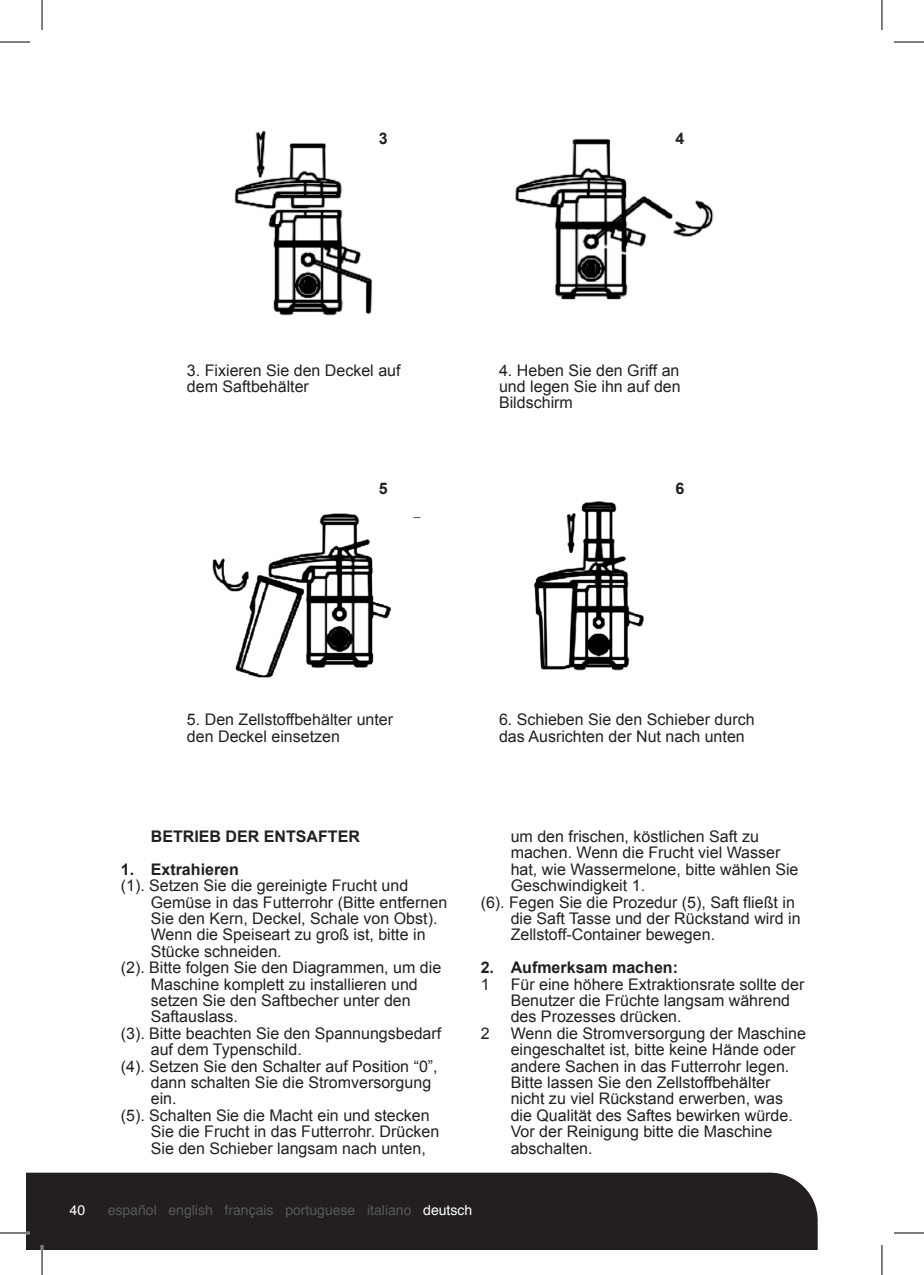
<style>
.page{position:relative;width:924px;height:1275px;background:#fff}
.page>*{position:absolute;margin:0;border:0;box-sizing:border-box;transform-origin:0 0}
.t1{font:16px/16.4px "Arial";color:#231f20}
.t2{font:700 16px "Arial";color:#231f20}
.t3{font:14px "Helvetica";color:#57585a}
.t4{font:14px "Helvetica";color:#fff}
.s1{color:#fff}
</style>
<div class="page">
<div style="left:26px;top:1172px;width:791px;height:78px;background:#231f20"></div>
<img style="left:234px;top:130px;width:480px;height:186px">
<img style="left:212px;top:501px;width:432px;height:177px">
<div style="left:361px;top:123px;width:75px;height:44px;background:#fff"></div>
<div style="left:361px;top:473px;width:75px;height:43px;background:#fff"></div>
<div style="left:657px;top:123px;width:59px;height:32px;background:#fff"></div>
<hr style="left:0;top:1231px;width:30px;height:3px;background:#fff">
<hr style="left:41px;top:1245px;width:2px;height:30px;background:#fff">
<hr style="left:0;top:42px;width:30px;height:1px;background:#000">
<hr style="left:893px;top:42px;width:30px;height:1px;background:#000">
<hr style="left:0;top:1232px;width:30px;height:1px;background:#000">
<hr style="left:893px;top:1232px;width:30px;height:1px;background:#000">
<hr style="left:42px;top:0;width:1px;height:30px;background:#000">
<hr style="left:42px;top:1245px;width:1px;height:30px;background:#000">
<hr style="left:881px;top:0;width:1px;height:30px;background:#000">
<hr style="left:881px;top:1245px;width:1px;height:30px;background:#000">
<p class="t2" style="left:379px;top:128px;width:10px">3</p>
<p class="t2" style="left:675px;top:128px;width:10px">4</p>
<p class="t1" style="left:187px;top:362px;width:215px">3. Fixieren Sie den Deckel auf dem Saftbehälter</p>
<p class="t1" style="left:499px;top:362px;width:183px;text-align:justify">4. Heben Sie den Griff an und legen Sie ihn auf den Bildschirm</p>
<p class="t2" style="left:379px;top:477px;width:10px">5</p>
<p class="t2" style="left:675px;top:477px;width:10px">6</p>
<p class="t1" style="left:187px;top:711px;width:208px">5. Den Zellstoffbehälter unter den Deckel einsetzen</p>
<p class="t1" style="left:499px;top:711px;width:257px">6. Schieben Sie den Schieber durch das Ausrichten der Nut nach unten</p>
<p class="t2" style="left:151px;top:826px;width:210px">BETRIEB DER ENTSAFTER</p>
<p class="t2" style="left:121px;top:858px;width:120px">1. Extrahieren</p>
<p class="t1" style="left:121px;top:877px;width:289px">(1). Setzen Sie die gereinigte Frucht und</p>
<p class="t1" style="left:151px;top:894px;width:298px">Gemüse in das Futterrohr (Bitte entfernen</p>
<p class="t1" style="left:151px;top:910px;width:288px">Sie den Kern, Deckel, Schale von Obst).</p>
<p class="t1" style="left:151px;top:926px;width:276px">Wenn die Speiseart zu groß ist, bitte in</p>
<p class="t1" style="left:151px;top:943px;width:132px">Stücke schneiden.</p>
<p class="t1" style="left:121px;top:959px;width:322px">(2). Bitte folgen Sie den Diagrammen, um die</p>
<p class="t1" style="left:151px;top:976px;width:268px">Maschine komplett zu installieren und</p>
<p class="t1" style="left:151px;top:992px;width:261px">setzen Sie den Saftbecher unter den</p>
<p class="t1" style="left:151px;top:1008px;width:89px">Saftauslass.</p>
<p class="t1" style="left:121px;top:1025px;width:322px">(3). Bitte beachten Sie den Spannungsbedarf</p>
<p class="t1" style="left:151px;top:1041px;width:152px">auf dem Typenschild.</p>
<p class="t1" style="left:121px;top:1058px;width:318px">(4). Setzen Sie den Schalter auf Position “0”,</p>
<p class="t1" style="left:151px;top:1074px;width:282px">dann schalten Sie die Stromversorgung</p>
<p class="t1" style="left:151px;top:1090px;width:27px">ein.</p>
<p class="t1" style="left:121px;top:1107px;width:310px">(5). Schalten Sie die Macht ein und stecken</p>
<p class="t1" style="left:151px;top:1123px;width:290px">Sie die Frucht in das Futterrohr. Drücken</p>
<p class="t1" style="left:151px;top:1140px;width:276px">Sie den Schieber langsam nach unten,</p>
<p class="t1" style="left:510px;top:828px;width:250px">um den frischen, köstlichen Saft zu</p>
<p class="t1" style="left:510px;top:844px;width:271px">machen. Wenn die Frucht viel Wasser</p>
<p class="t1" style="left:510px;top:861px;width:289px">hat, wie Wassermelone, bitte wählen Sie</p>
<p class="t1" style="left:510px;top:877px;width:136px">Geschwindigkeit 1.</p>
<p class="t1" style="left:480px;top:894px;width:315px">(6). Fegen Sie die Prozedur (5), Saft fließt in</p>
<p class="t1" style="left:510px;top:910px;width:291px">die Saft Tasse und der Rückstand wird in</p>
<p class="t1" style="left:510px;top:926px;width:206px">Zellstoff-Container bewegen.</p>
<p class="t2" style="left:480px;top:957px;width:199px">2. Aufmerksam machen:</p>
<p class="t1" style="left:480px;top:976px;width:10px">1</p>
<p class="t1" style="left:510px;top:976px;width:295px">Für eine höhere Extraktionsrate sollte der<br>Benutzer die Früchte langsam während des Prozesses drücken.</p>
<p class="t1" style="left:480px;top:1025px;width:10px">2</p>
<p class="t1" style="left:510px;top:1025px;width:296px">Wenn die Stromversorgung der Maschine eingeschaltet ist, bitte keine Hände oder andere Sachen in das Futterrohr legen.<br>Bitte lassen Sie den Zellstoffbehälter nicht zu viel Rückstand erwerben, was die Qualität des Saftes bewirken würde.<br>Vor der Reinigung bitte die Maschine abschalten.</p>
<p class="t4" style="left:70px;top:1199px;width:17px">40</p>
<p class="t3" style="left:108px;top:1199px;width:366px">español english français portuguese italiano <span class="s1">deutsch</span></p>
</div>
